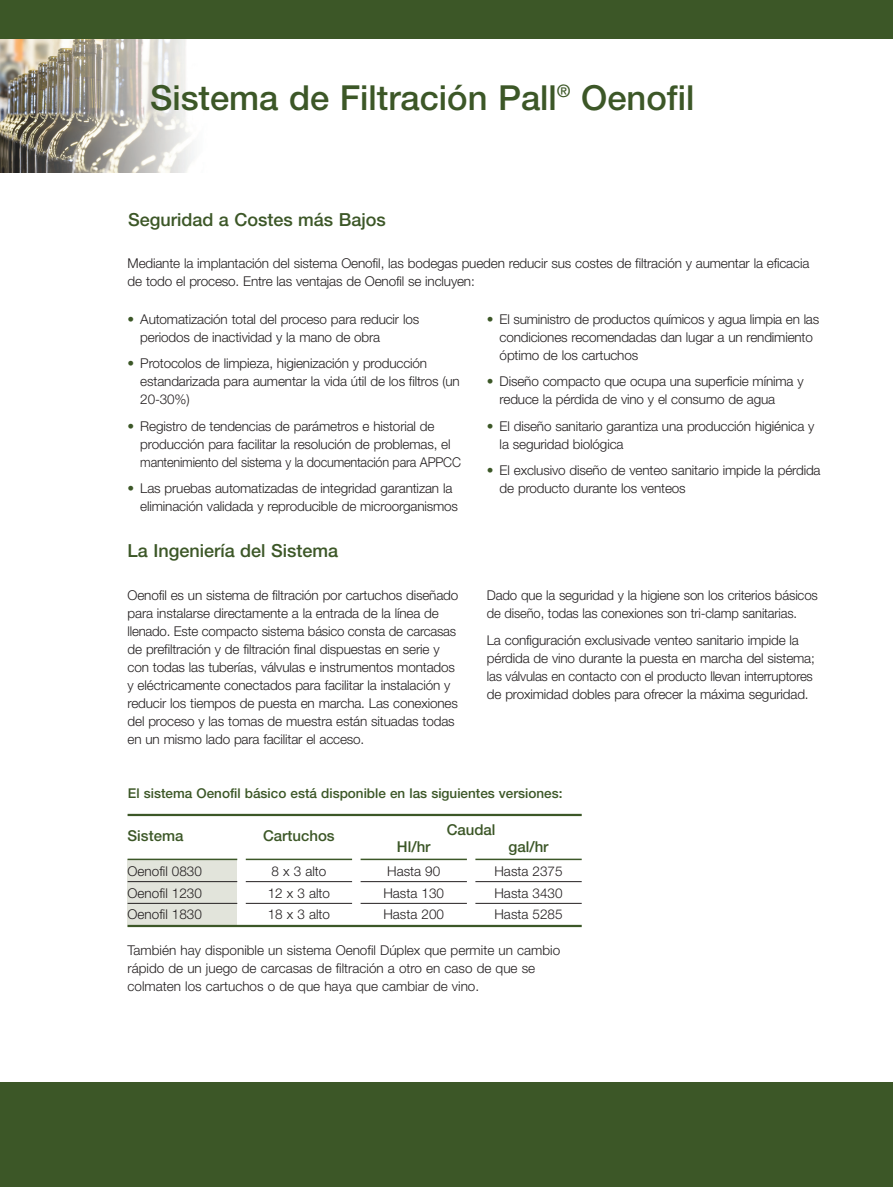
<style>
.page{position:relative;width:893px;height:1187px;background:#fff}
.page>*{position:absolute;margin:0;border:0;box-sizing:border-box;transform-origin:0 0}
.t1{font:500 34.5px "Helvetica Neue";color:#3c5727}
.t2{font:500 18px "Helvetica Neue";color:#3c5727}
.t3{font:500 15px "Helvetica Neue";color:#3c5727}
.t4{font:300 13.5px/18px "Helvetica Neue";letter-spacing:-.01em;color:#231f20}
.t5{font:500 13.5px "Helvetica Neue";color:#3c5727}
.s1{color:#3c5727}
</style>
<div class="page">
<img style="left:0;top:38px;width:345px;height:134px">
<div style="left:0;top:1082px;width:893px;height:104px;background:#3c5727"></div>
<div style="left:0;top:0;width:893px;height:38px;background:#3c5727"></div>
<div style="left:128px;top:859px;width:109px;height:22px;background:#e2e4db"></div>
<div style="left:128px;top:881px;width:109px;height:22px;background:#e2e4db"></div>
<div style="left:128px;top:903px;width:109px;height:24px;background:#e2e4db"></div>
<hr style="left:128px;top:813px;width:454px;height:3px;background:#3c5727">
<hr style="left:128px;top:858px;width:109px;height:2px;background:#3c5727">
<hr style="left:246px;top:858px;width:106px;height:2px;background:#3c5727">
<hr style="left:361px;top:858px;width:106px;height:2px;background:#3c5727">
<hr style="left:475px;top:858px;width:107px;height:2px;background:#3c5727">
<hr style="left:128px;top:881px;width:109px;height:1px;background:#231f20">
<hr style="left:246px;top:881px;width:106px;height:1px;background:#231f20">
<hr style="left:361px;top:881px;width:106px;height:1px;background:#231f20">
<hr style="left:475px;top:881px;width:107px;height:1px;background:#231f20">
<hr style="left:128px;top:903px;width:109px;height:1px;background:#231f20">
<hr style="left:246px;top:903px;width:106px;height:1px;background:#231f20">
<hr style="left:361px;top:903px;width:106px;height:1px;background:#231f20">
<hr style="left:475px;top:903px;width:107px;height:1px;background:#231f20">
<hr style="left:128px;top:924px;width:454px;height:3px;background:#3c5727">
<h1 class="t1" style="left:150px;top:85px;width:546px">Sistema de Filtración Pall<sup>®</sup> Oenofil</h1>
<h2 class="t2" style="left:128px;top:213px;width:259px">Seguridad a Costes más Bajos</h2>
<p class="t4" style="left:128px;top:256px;width:683px">Mediante la implantación del sistema Oenofil, las bodegas pueden reducir sus costes de filtración y aumentar la eficacia de todo el proceso. Entre las ventajas de Oenofil se incluyen:</p>
<p class="t4" style="left:140px;top:311px;width:280px;text-indent:-13px"><span class="s1">•</span> Automatización total del proceso para reducir los periodos de inactividad y la mano de obra</p>
<p class="t4" style="left:140px;top:355px;width:321px;text-indent:-13px"><span class="s1">•</span> Protocolos de limpieza, higienización y producción estandarizada para aumentar la vida útil de los filtros (un<br>20-30%)</p>
<p class="t4" style="left:140px;top:418px;width:322px;text-indent:-13px"><span class="s1">•</span> Registro de tendencias de parámetros e historial de producción para facilitar la resolución de problemas, el mantenimiento del sistema y la documentación para APPCC</p>
<p class="t4" style="left:140px;top:480px;width:319px;text-indent:-13px"><span class="s1">•</span> Las pruebas automatizadas de integridad garantizan la eliminación validada y reproducible de microorganismos</p>
<h2 class="t2" style="left:128px;top:544px;width:212px">La Ingeniería del Sistema</h2>
<p class="t4" style="left:128px;top:587px;width:332px">Oenofil es un sistema de filtración por cartuchos diseñado para instalarse directamente a la entrada de la línea de llenado. Este compacto sistema básico consta de carcasas de prefiltración y de filtración final dispuestas en serie y con todas las tuberías, válvulas e instrumentos montados y eléctricamente conectados para facilitar la instalación y reducir los tiempos de puesta en marcha. Las conexiones del proceso y las tomas de muestra están situadas todas en un mismo lado para facilitar el acceso.</p>
<p class="t4" style="left:500px;top:311px;width:321px;text-indent:-13px"><span class="s1">•</span> El suministro de productos químicos y agua limpia en las condiciones recomendadas dan lugar a un rendimiento óptimo de los cartuchos</p>
<p class="t4" style="left:500px;top:373px;width:306px;text-indent:-13px"><span class="s1">•</span> Diseño compacto que ocupa una superficie mínima y reduce la pérdida de vino y el consumo de agua</p>
<p class="t4" style="left:500px;top:418px;width:316px;text-indent:-13px"><span class="s1">•</span> El diseño sanitario garantiza una producción higiénica y la seguridad biológica</p>
<p class="t4" style="left:500px;top:462px;width:322px;text-indent:-13px"><span class="s1">•</span> El exclusivo diseño de venteo sanitario impide la pérdida de producto durante los venteos</p>
<p class="t4" style="left:487px;top:587px;width:333px">Dado que la seguridad y la higiene son los criterios básicos de diseño, todas las conexiones son tri-clamp sanitarias.</p>
<p class="t4" style="left:487px;top:632px;width:329px">La configuración exclusivade venteo sanitario impide la pérdida de vino durante la puesta en marcha del sistema; las válvulas en contacto con el producto llevan interruptores de proximidad dobles para ofrecer la máxima seguridad.</p>
<p class="t5" style="left:128px;top:788px;width:436px">El sistema Oenofil básico está disponible en las siguientes versiones:</p>
<p class="t3" style="left:128px;top:830px;width:57px">Sistema</p>
<p class="t3" style="left:263px;top:830px;width:73px">Cartuchos</p>
<p class="t3" style="left:447px;top:823px;width:50px">Caudal</p>
<p class="t3" style="left:397px;top:841px;width:35px">Hl/hr</p>
<p class="t3" style="left:509px;top:841px;width:42px">gal/hr</p>
<p class="t4" style="left:128px;top:863px;width:76px">Oenofil 0830</p>
<p class="t4" style="left:271px;top:863px;width:56px">8 x 3 alto</p>
<p class="t4" style="left:387px;top:863px;width:55px">Hasta 90</p>
<p class="t4" style="left:494px;top:863px;width:70px">Hasta 2375</p>
<p class="t4" style="left:128px;top:885px;width:76px">Oenofil 1230</p>
<p class="t4" style="left:268px;top:885px;width:64px">12 x 3 alto</p>
<p class="t4" style="left:383px;top:885px;width:62px">Hasta 130</p>
<p class="t4" style="left:494px;top:885px;width:70px">Hasta 3430</p>
<p class="t4" style="left:128px;top:906px;width:76px">Oenofil 1830</p>
<p class="t4" style="left:268px;top:906px;width:64px">18 x 3 alto</p>
<p class="t4" style="left:383px;top:906px;width:62px">Hasta 200</p>
<p class="t4" style="left:494px;top:906px;width:70px">Hasta 5285</p>
<p class="t4" style="left:128px;top:941px;width:434px">También hay disponible un sistema Oenofil Dúplex que permite un cambio rápido de un juego de carcasas de filtración a otro en caso de que se colmaten los cartuchos o de que haya que cambiar de vino.</p>
</div>
